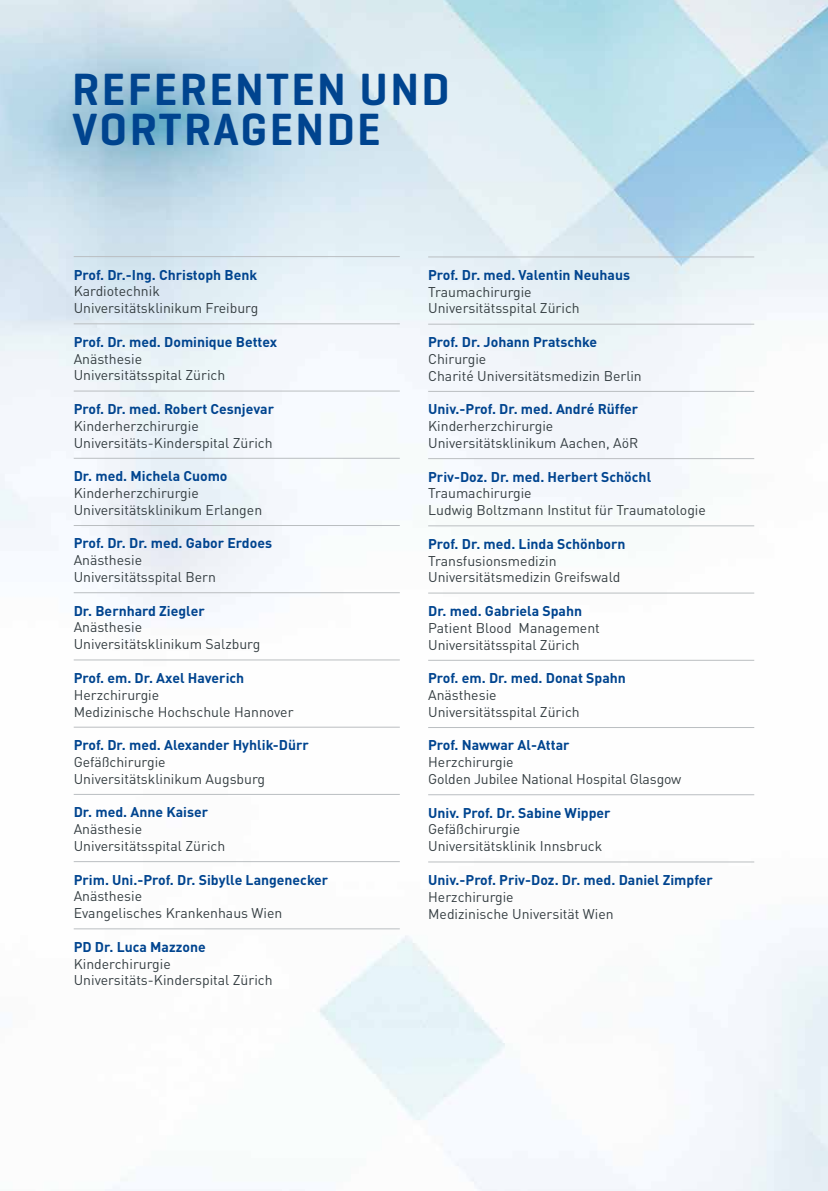
<style>
.page{position:relative;width:828px;height:1191px;background:#fff}
.page>*{position:absolute;margin:0;border:0;box-sizing:border-box;transform-origin:0 0}
.t1{font:600 46px/40px "Geogrotesque";letter-spacing:.05em;color:#00448f}
.t2{font:14px/16.8px "DINOT";color:#353e42}
.t3{font:700 14px "DINOT";color:#00448f}
</style>
<div class="page">
<img style="left:0;top:0;width:828px;height:1191px">
<hr style="left:74px;top:256px;width:326px;height:1px;background:#babec1">
<hr style="left:74px;top:323px;width:326px;height:1px;background:#babec1">
<hr style="left:74px;top:391px;width:326px;height:1px;background:#babec1">
<hr style="left:74px;top:458px;width:326px;height:1px;background:#babec1">
<hr style="left:74px;top:525px;width:326px;height:1px;background:#babec1">
<hr style="left:74px;top:592px;width:326px;height:1px;background:#babec1">
<hr style="left:74px;top:659px;width:326px;height:1px;background:#babec1">
<hr style="left:74px;top:727px;width:326px;height:1px;background:#babec1">
<hr style="left:74px;top:794px;width:326px;height:1px;background:#babec1">
<hr style="left:74px;top:861px;width:326px;height:1px;background:#babec1">
<hr style="left:74px;top:928px;width:326px;height:1px;background:#babec1">
<hr style="left:428px;top:257px;width:326px;height:1px;background:#babec1">
<hr style="left:428px;top:324px;width:326px;height:1px;background:#babec1">
<hr style="left:428px;top:391px;width:326px;height:1px;background:#babec1">
<hr style="left:428px;top:458px;width:326px;height:1px;background:#babec1">
<hr style="left:428px;top:525px;width:326px;height:1px;background:#babec1">
<hr style="left:428px;top:593px;width:326px;height:1px;background:#babec1">
<hr style="left:428px;top:660px;width:326px;height:1px;background:#babec1">
<hr style="left:428px;top:727px;width:326px;height:1px;background:#babec1">
<hr style="left:428px;top:794px;width:326px;height:1px;background:#babec1">
<hr style="left:428px;top:861px;width:326px;height:1px;background:#babec1">
<h1 class="t1" style="left:72px;top:69px;width:379px">REFERENTEN UND<br>VORTRAGENDE</h1>
<p class="t3" style="left:74px;top:265px;width:185px">Prof. Dr.-Ing. Christoph Benk</p>
<p class="t2" style="left:74px;top:283px;width:186px">Kardiotechnik<br>Universitätsklinikum Freiburg</p>
<p class="t3" style="left:74px;top:332px;width:205px">Prof. Dr. med. Dominique Bettex</p>
<p class="t2" style="left:74px;top:350px;width:153px">Anästhesie<br>Universitätsspital Zürich</p>
<p class="t3" style="left:74px;top:400px;width:202px">Prof. Dr. med. Robert Cesnjevar</p>
<p class="t2" style="left:74px;top:417px;width:200px">Kinderherzchirurgie<br>Universitäts-Kinderspital Zürich</p>
<p class="t3" style="left:74px;top:467px;width:155px">Dr. med. Michela Cuomo</p>
<p class="t2" style="left:74px;top:484px;width:190px">Kinderherzchirurgie<br>Universitätsklinikum Erlangen</p>
<p class="t3" style="left:74px;top:534px;width:200px">Prof. Dr. Dr. med. Gabor Erdoes</p>
<p class="t2" style="left:74px;top:551px;width:144px">Anästhesie<br>Universitätsspital Bern</p>
<p class="t3" style="left:74px;top:601px;width:132px">Dr. Bernhard Ziegler</p>
<p class="t2" style="left:74px;top:619px;width:188px">Anästhesie<br>Universitätsklinikum Salzburg</p>
<p class="t3" style="left:74px;top:668px;width:172px">Prof. em. Dr. Axel Haverich</p>
<p class="t2" style="left:74px;top:686px;width:221px">Herzchirurgie<br>Medizinische Hochschule Hannover</p>
<p class="t3" style="left:74px;top:736px;width:237px">Prof. Dr. med. Alexander Hyhlik-Dürr</p>
<p class="t2" style="left:74px;top:753px;width:193px">Gefäßchirurgie<br>Universitätsklinikum Augsburg</p>
<p class="t3" style="left:74px;top:803px;width:136px">Dr. med. Anne Kaiser</p>
<p class="t2" style="left:74px;top:820px;width:153px">Anästhesie<br>Universitätsspital Zürich</p>
<p class="t3" style="left:74px;top:870px;width:256px">Prim. Uni.-Prof. Dr. Sibylle Langenecker</p>
<p class="t2" style="left:74px;top:887px;width:210px">Anästhesie<br>Evangelisches Krankenhaus Wien</p>
<p class="t3" style="left:74px;top:937px;width:133px">PD Dr. Luca Mazzone</p>
<p class="t2" style="left:74px;top:955px;width:200px">Kinderchirurgie<br>Universitäts-Kinderspital Zürich</p>
<p class="t3" style="left:428px;top:266px;width:203px">Prof. Dr. med. Valentin Neuhaus</p>
<p class="t2" style="left:428px;top:283px;width:153px">Traumachirurgie<br>Universitätsspital Zürich</p>
<p class="t3" style="left:428px;top:333px;width:170px">Prof. Dr. Johann Pratschke</p>
<p class="t2" style="left:428px;top:350px;width:215px">Chirurgie<br>Charité Universitätsmedizin Berlin</p>
<p class="t3" style="left:428px;top:400px;width:212px">Univ.-Prof. Dr. med. André Rüffer</p>
<p class="t2" style="left:428px;top:417px;width:212px">Kinderherzchirurgie<br>Universitätsklinikum Aachen, AöR</p>
<p class="t3" style="left:428px;top:467px;width:224px">Priv-Doz. Dr. med. Herbert Schöchl</p>
<p class="t2" style="left:428px;top:484px;width:279px">Traumachirurgie<br>Ludwig Boltzmann Institut für Traumatologie</p>
<p class="t3" style="left:428px;top:534px;width:199px">Prof. Dr. med. Linda Schönborn</p>
<p class="t2" style="left:428px;top:552px;width:194px">Transfusionsmedizin<br>Universitätsmedizin Greifswald</p>
<p class="t3" style="left:428px;top:602px;width:155px">Dr. med. Gabriela Spahn</p>
<p class="t2" style="left:428px;top:619px;width:173px">Patient Blood Management<br>Universitätsspital Zürich</p>
<p class="t3" style="left:428px;top:669px;width:199px">Prof. em. Dr. med. Donat Spahn</p>
<p class="t2" style="left:428px;top:686px;width:153px">Anästhesie<br>Universitätsspital Zürich</p>
<p class="t3" style="left:428px;top:736px;width:143px">Prof. Nawwar Al-Attar</p>
<p class="t2" style="left:428px;top:753px;width:255px">Herzchirurgie<br>Golden Jubilee National Hospital Glasgow</p>
<p class="t3" style="left:428px;top:803px;width:184px">Univ. Prof. Dr. Sabine Wipper</p>
<p class="t2" style="left:428px;top:820px;width:176px">Gefäßchirurgie<br>Universitätsklinik Innsbruck</p>
<p class="t3" style="left:428px;top:870px;width:286px">Univ.-Prof. Priv-Doz. Dr. med. Daniel Zimpfer</p>
<p class="t2" style="left:428px;top:888px;width:187px">Herzchirurgie<br>Medizinische Universität Wien</p>
</div>
